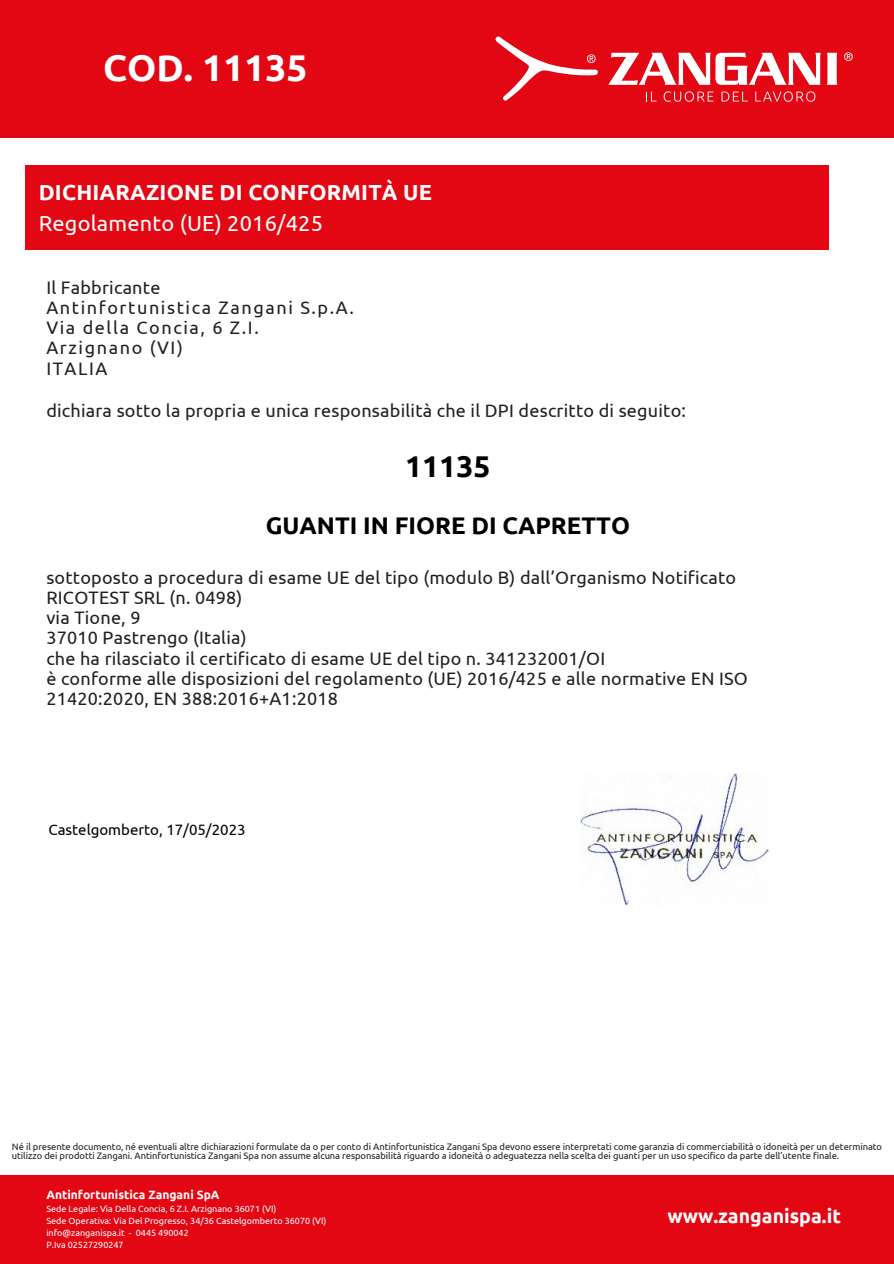
<style>
.page{position:relative;width:894px;height:1264px;background:#fff}
.page>*{position:absolute;margin:0;border:0;box-sizing:border-box;transform-origin:0 0}
.t1{font:700 37.2px "Ubuntu";color:#fff}
.t2{font:700 30px "Ubuntu";color:#000}
.t3{font:700 24px "Ubuntu";color:#000}
.t4{font:700 21.75px "Ubuntu";letter-spacing:.01em;color:#fff}
.t5{font:21.75px "Ubuntu";letter-spacing:.01em;color:#fff}
.t6{font:700 19.5px "Ubuntu";color:#fff}
.t7{font:18px/20.2px "Ubuntu";letter-spacing:.01em;color:#231f20}
.t8{font:18px "Ubuntu";letter-spacing:.09em;color:#231f20}
.t9{font:15px "Ubuntu";color:#000}
.t10{font:700 12px "Ubuntu";color:#fff}
.t11{font:9.45px/9.4px "Ubuntu";letter-spacing:-.005em;color:#231f20}
.t12{font:9px "Ubuntu";color:#fff}
</style>
<div class="page">
<div style="left:0;top:0;width:893px;height:138px;background:#e30613"></div>
<div style="left:25px;top:165px;width:802px;height:85px;background:#e30613"></div>
<div style="left:0;top:1175px;width:893px;height:88px;background:#e30613"></div>
<img style="left:580px;top:774px;width:188px;height:130px">
<svg style="left:646px;top:92px;width:10px;height:9px"></svg>
<svg style="left:663px;top:91px;width:50px;height:11px"></svg>
<svg style="left:721px;top:91px;width:26px;height:11px"></svg>
<svg style="left:755px;top:91px;width:60px;height:11px"></svg>
<svg style="left:608px;top:53px;width:212px;height:32px"></svg>
<svg style="left:826px;top:53px;width:11px;height:32px"></svg>
<svg style="left:844px;top:52px;width:8px;height:9px"></svg>
<svg style="left:495px;top:37px;width:102px;height:64px"></svg>
<p class="t1" style="left:103px;top:47px;width:206px">COD. 11135</p>
<p class="t4" style="left:39px;top:179px;width:394px">DICHIARAZIONE DI CONFORMITÀ UE</p>
<p class="t5" style="left:39px;top:211px;width:286px">Regolamento (UE) 2016/425</p>
<p class="t7" style="left:46px;top:277px;width:115px">Il Fabbricante</p>
<p class="t8" style="left:46px;top:297px;width:309px">Antinfortunistica Zangani S.p.A.</p>
<p class="t8" style="left:46px;top:317px;width:214px">Via della Concia, 6 Z.I.</p>
<p class="t8" style="left:46px;top:337px;width:138px">Arzignano (VI)</p>
<p class="t7" style="left:46px;top:358px;width:63px">ITALIA</p>
<p class="t7" style="left:46px;top:400px;width:641px">dichiara sotto la propria e unica responsabilità che il DPI descritto di seguito:</p>
<p class="t2" style="left:405px;top:449px;width:87px">11135</p>
<p class="t3" style="left:265px;top:511px;width:366px">GUANTI IN FIORE DI CAPRETTO</p>
<p class="t7" style="left:46px;top:567px;width:691px">sottoposto a procedura di esame UE del tipo (modulo B) dall’Organismo Notificato</p>
<p class="t7" style="left:46px;top:587px;width:197px">RICOTEST SRL (n. 0498)</p>
<p class="t7" style="left:46px;top:607px;width:96px">via Tione, 9</p>
<p class="t7" style="left:46px;top:627px;width:202px">37010 Pastrengo (Italia)</p>
<p class="t7" style="left:46px;top:648px;width:560px">che ha rilasciato il certificato di esame UE del tipo n. 341232001/OI</p>
<p class="t7" style="left:46px;top:668px;width:703px">è conforme alle disposizioni del regolamento (UE) 2016/425 e alle normative EN ISO<br>21420:2020, EN 388:2016+A1:2018</p>
<p class="t9" style="left:48px;top:821px;width:199px">Castelgomberto, 17/05/2023</p>
<p class="t11" style="left:12px;top:1141px;width:871px">Né il presente documento, né eventuali altre dichiarazioni formulate da o per conto di Antinfortunistica Zangani Spa devono essere interpretati come garanzia di commerciabilità o idoneità per un determinato utilizzo dei prodotti Zangani. Antinfortunistica Zangani Spa non assume alcuna responsabilità riguardo a idoneità o adeguatezza nella scelta dei guanti per un uso specifico da parte dell’utente finale.</p>
<p class="t10" style="left:46px;top:1188px;width:175px">Antinfortunistica Zangani SpA</p>
<p class="t12" style="left:46px;top:1203px;width:231px">Sede Legale: Via Della Concia, 6 Z.I. Arzignano 36071 (VI)</p>
<p class="t12" style="left:46px;top:1215px;width:281px">Sede Operativa: Via Del Progresso, 34/36 Castelgomberto 36070 (VI)</p>
<p class="t12" style="left:46px;top:1227px;width:144px">info@zanganispa.it - 0445 490042</p>
<p class="t12" style="left:46px;top:1239px;width:79px">P.Iva 02527290247</p>
<p class="t6" style="left:667px;top:1204px;width:175px">www.zanganispa.it</p>
</div>
